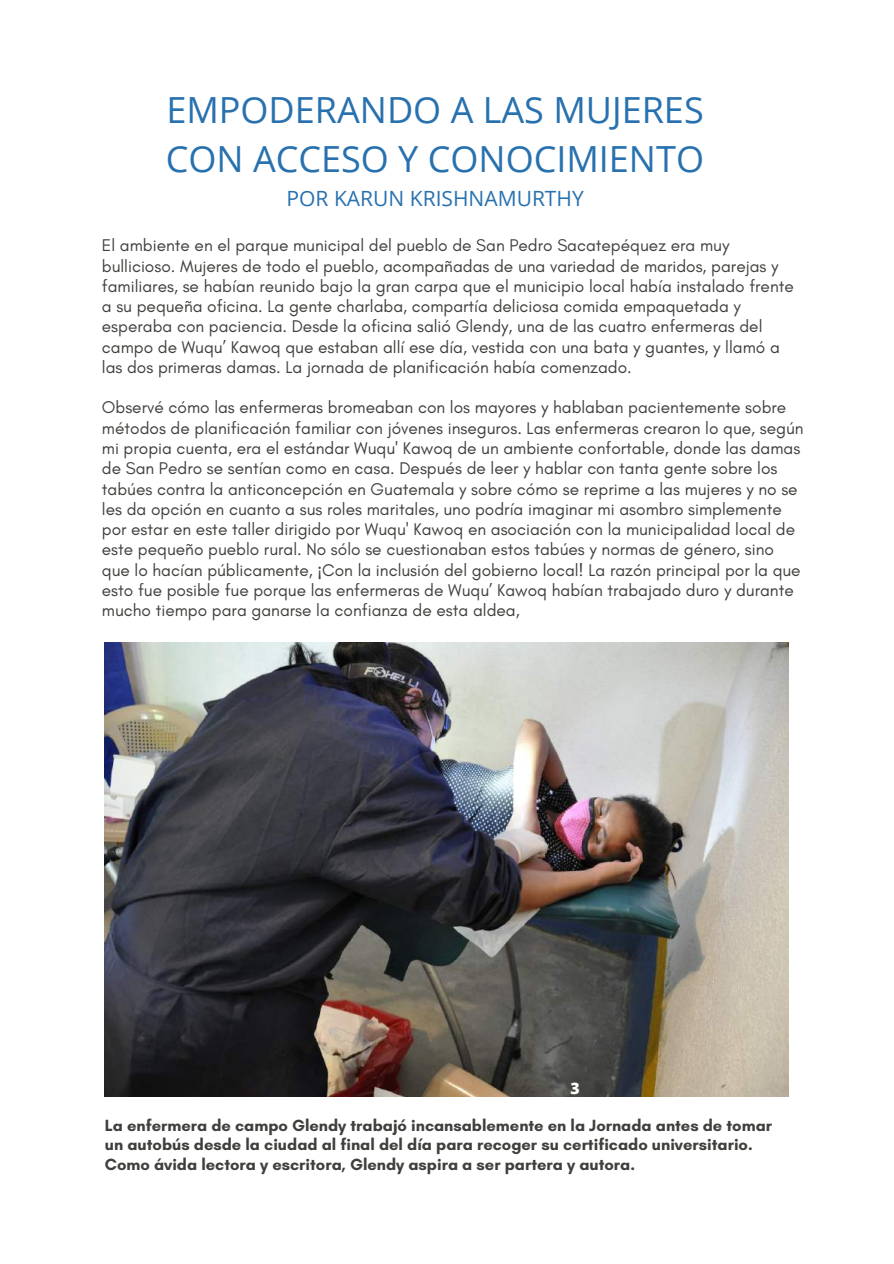
<style>
.page{position:relative;width:894px;height:1264px;background:#fff}
.page>*{position:absolute;margin:0;border:0;box-sizing:border-box;transform-origin:0 0}
.t1{font:36px/49.5px "Open Sans";color:#2871af}
.t2{font:21px "Open Sans";color:#2871af}
.t3{font:17.25px/20.2px "Glacial Indifference";color:#3f3f3c}
.t4{font:700 16.5px/19.2px "Glacial Indifference";color:#3f3f3c}
.t5{font:800 15.9px "Open Sans";color:#fff}
.s1{font-family:"Noto Sans"}
</style>
<div class="page">
<img style="left:105px;top:643px;width:683px;height:453px">
<h1 class="t1" style="left:166px;top:84px;width:539px">EMPODERANDO A LAS MUJERES<br>CON ACCESO Y CONOCIMIENTO</h1>
<p class="t2" style="left:286px;top:184px;width:298px">POR KARUN KRISHNAMURTHY</p>
<p class="t3" style="left:102px;top:235px;width:693px">El ambiente en el parque municipal del pueblo de San Pedro Sacatepéquez era muy bullicioso. Mujeres de todo el pueblo, acompañadas de una variedad de maridos, parejas y familiares, se habían reunido bajo la gran carpa que el municipio local había instalado frente a su pequeña oficina. La gente charlaba, compartía deliciosa comida empaquetada y esperaba con paciencia. Desde la oficina salió Glendy, una de las cuatro enfermeras del campo de Wuqu’ Kawoq que estaban allí ese día, vestida con una bata y guantes, y llamó a las dos primeras damas. La jornada de planificación había comenzado.</p>
<p class="t3" style="left:102px;top:397px;width:703px">Observé cómo las enfermeras bromeaban con los mayores y hablaban pacientemente sobre métodos de planificación familiar con jóvenes inseguros. Las enfermeras crearon lo que, según mi propia cuenta, era el estándar Wuqu' Kawoq de un ambiente confortable, donde las damas de San Pedro se sentían como en casa. Después de leer y hablar con tanta gente sobre los tabúes contra la anticoncepción en Guatemala y sobre cómo se reprime a las mujeres y no se les da opción en cuanto a sus roles maritales, uno podría imaginar mi asombro simplemente por estar en este taller dirigido por Wuqu' Kawoq en asociación con la municipalidad local de este pequeño pueblo rural. No sólo se cuestionaban estos tabúes y normas de género, sino que lo hacían públicamente, <span class="s1">¡</span>Con la inclusión del gobierno local! La razón principal por la que esto fue posible fue porque las enfermeras de Wuqu’ Kawoq habían trabajado duro y durante mucho tiempo para ganarse la confianza de esta aldea,</p>
<p class="t5" style="left:570px;top:1076px;width:11px">3</p>
<p class="t4" style="left:105px;top:1115px;width:668px">La enfermera de campo Glendy trabajó incansablemente en la Jornada antes de tomar un autobús desde la ciudad al final del día para recoger su certificado universitario.<br>Como ávida lectora y escritora, Glendy aspira a ser partera y autora.</p>
</div>
